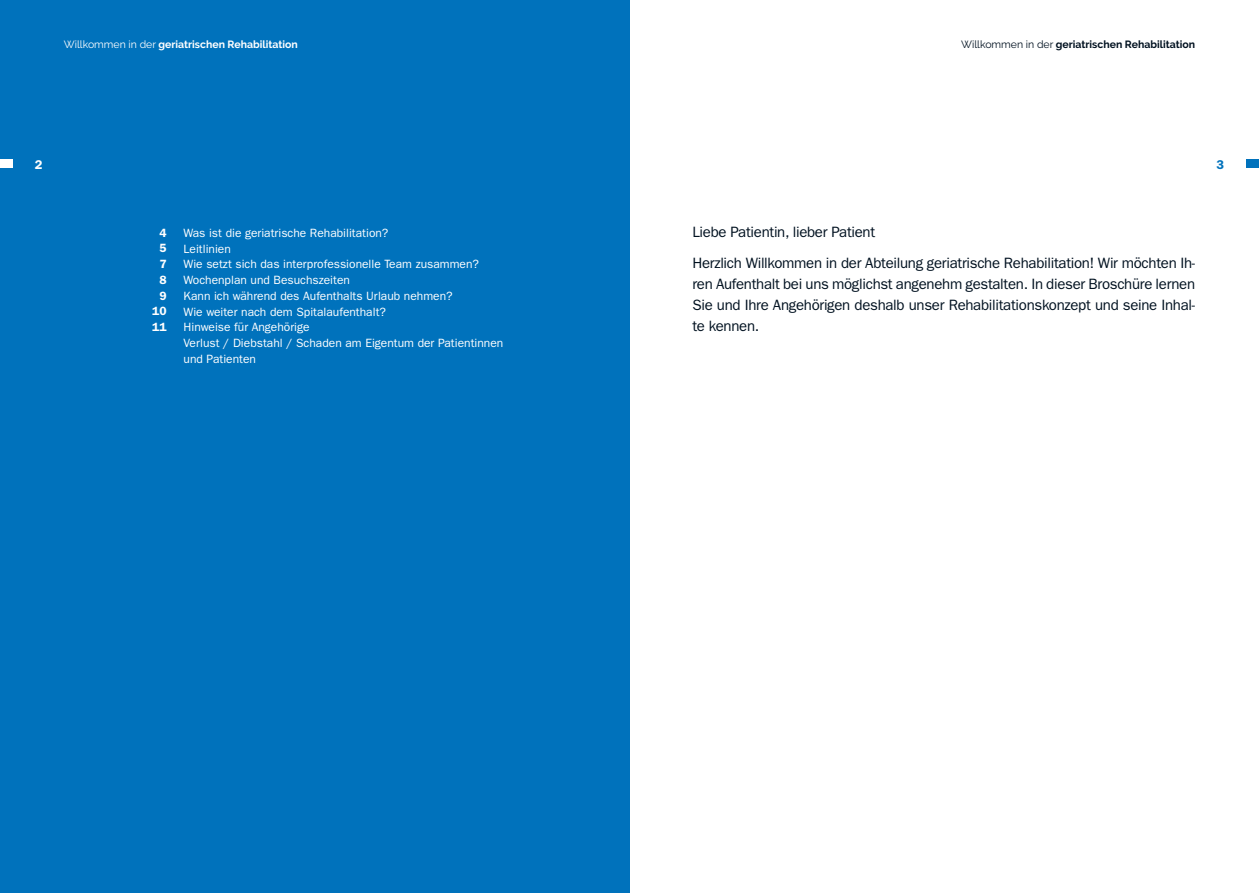
<style>
.page{position:relative;width:1259px;height:893px;background:#fff}
.page>*{position:absolute;margin:0;border:0;box-sizing:border-box;transform-origin:0 0}
.t1{font:15px/21px "ITC Franklin Gothic Std";letter-spacing:-.02em;color:#001120}
.t2{font:600 12.75px "ITC Franklin Gothic Std";color:#0072bc}
.t3{font:600 12.75px "ITC Franklin Gothic Std";color:#fff}
.t4{font:12px/15.8px "ITC Franklin Gothic Std";color:#fff}
.t5{font:600 12px/15.8px "ITC Franklin Gothic Std";color:#fff;text-align:right}
.t6{font:700 10.5px "Raleway";color:#001120}
.t7{font:700 10.5px "Raleway";color:#fff}
.s1{font-weight:400}
</style>
<div class="page">
<div style="left:0;top:0;width:629px;height:893px;background:#0072bc"></div>
<div style="left:1246px;top:160px;width:13px;height:8px;background:#0072bc"></div>
<div style="left:0;top:160px;width:13px;height:8px;background:#fff"></div>
<p class="t7" style="left:64px;top:38px;width:235px"><span class="s1">Willkommen in der</span> geriatrischen Rehabilitation</p>
<p class="t3" style="left:35px;top:157px;width:9px">2</p>
<p class="t5" style="left:152px;top:225px;width:16px">4<br>5<br>7<br>8<br>9<br>10<br>11</p>
<p class="t4" style="left:184px;top:225px;width:321px">Was ist die geriatrische Rehabilitation?<br>Leitlinien<br>Wie setzt sich das interprofessionelle Team zusammen?<br>Wochenplan und Besuchszeiten<br>Kann ich während des Aufenthalts Urlaub nehmen?<br>Wie weiter nach dem Spitalaufenthalt?<br>Hinweise für Angehörige<br>Verlust / Diebstahl / Schaden am Eigentum der Patientinnen und Patienten</p>
<p class="t6" style="left:961px;top:38px;width:235px"><span class="s1">Willkommen in der</span> geriatrischen Rehabilitation</p>
<p class="t2" style="left:1216px;top:157px;width:9px">3</p>
<p class="t1" style="left:692px;top:216px;width:504px;line-height:31.5px">Liebe Patientin, lieber Patient<br>Herzlich Willkommen in der Abteilung geriatrische Rehabilitation! Wir möchten Ih-</p>
<p class="t1" style="left:692px;top:274px;width:504px;text-align:justify">ren Aufenthalt bei uns möglichst angenehm gestalten. In dieser Broschüre lernen Sie und Ihre Angehörigen deshalb unser Rehabilitationskonzept und seine Inhal&shy;te kennen.</p>
</div>
